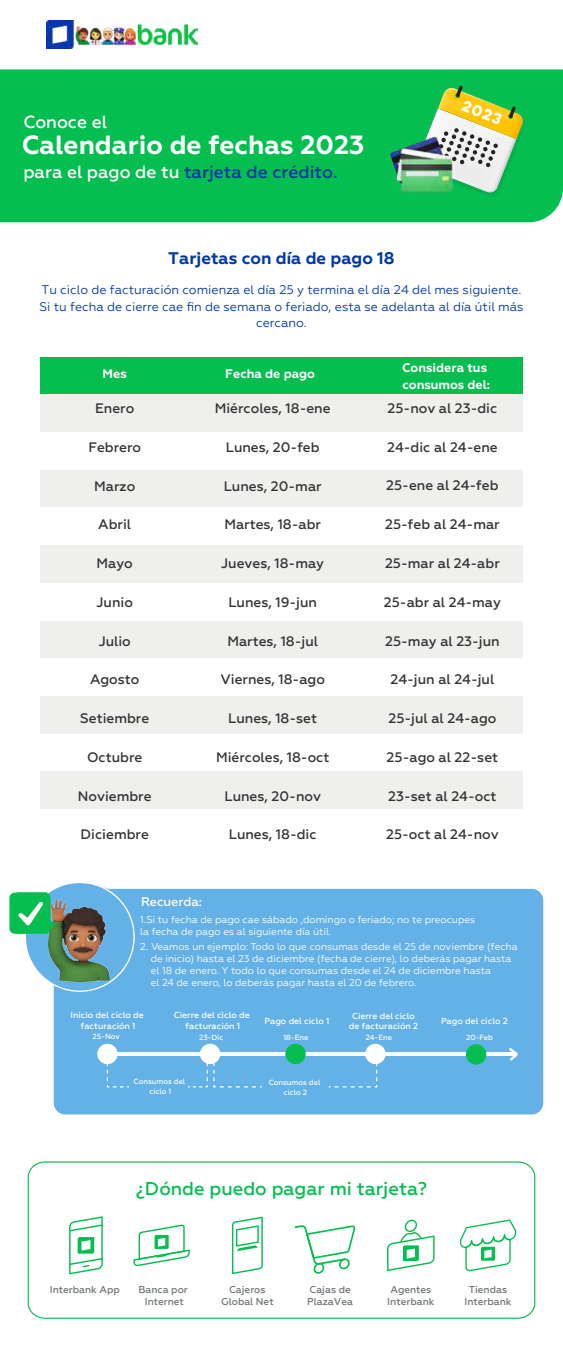
<style>
.page{position:relative;width:563px;height:1360px;background:#fff}
.page>*{position:absolute;margin:0;border:0;box-sizing:border-box;transform-origin:0 0}
.t1{font:700 26.25px "Geometria";color:#fff}
.t2{font:500 18.5px "Geometria";color:#04be50}
.t3{font:500 17.5px "Geometria";color:#0034a0}
.t4{font:500 17.5px "Geometria";color:#fff}
.t5{font:700 16.88px "Geometria";color:#0039a6}
.t6{font:500 13.75px "Geometria";color:#333}
.t7{font:12.5px/16.2px "Geometria";color:#0039a6;text-align:center}
.t8{font:700 12.5px/16.2px "Geometria";color:#fff}
.t9{font:500 12.5px "Geometria";color:#fff}
.t10{font:10px/12px "Geometria";color:#fff}
.t11{font:500 10px/12px "Geometria";color:#6f7578;text-align:center}
.t12{font:500 8.75px/10.5px "Geometria";color:#fff;text-align:center}
.t13{font:500 7.5px/10px "Geometria";color:#fff;text-align:center}
.s1{color:#fff}
</style>
<div class="page">
<img style="left:47px;top:21px;width:150px;height:28px">
<div style="left:40px;top:357px;width:161px;height:37px;background:#04be50"></div>
<div style="left:201px;top:357px;width:161px;height:37px;background:#04be50"></div>
<div style="left:362px;top:357px;width:160px;height:37px;background:#04be50"></div>
<div style="left:40px;top:394px;width:161px;height:38px;background:#efefed"></div>
<div style="left:201px;top:394px;width:161px;height:38px;background:#efefed"></div>
<div style="left:362px;top:394px;width:160px;height:38px;background:#efefed"></div>
<div style="left:40px;top:470px;width:161px;height:37px;background:#efefed"></div>
<div style="left:201px;top:470px;width:161px;height:37px;background:#efefed"></div>
<div style="left:362px;top:470px;width:160px;height:37px;background:#efefed"></div>
<div style="left:40px;top:545px;width:161px;height:38px;background:#efefed"></div>
<div style="left:201px;top:545px;width:161px;height:38px;background:#efefed"></div>
<div style="left:362px;top:545px;width:160px;height:38px;background:#efefed"></div>
<div style="left:40px;top:620px;width:161px;height:38px;background:#efefed"></div>
<div style="left:201px;top:620px;width:161px;height:38px;background:#efefed"></div>
<div style="left:362px;top:620px;width:160px;height:38px;background:#efefed"></div>
<div style="left:40px;top:696px;width:161px;height:37px;background:#efefed"></div>
<div style="left:201px;top:696px;width:161px;height:37px;background:#efefed"></div>
<div style="left:362px;top:696px;width:160px;height:37px;background:#efefed"></div>
<div style="left:40px;top:771px;width:161px;height:38px;background:#efefed"></div>
<div style="left:201px;top:771px;width:161px;height:38px;background:#efefed"></div>
<div style="left:362px;top:771px;width:160px;height:38px;background:#efefed"></div>
<svg style="left:27px;top:1161px;width:508px;height:158px"></svg>
<svg style="left:232px;top:1216px;width:31px;height:57px"></svg>
<svg style="left:69px;top:1216px;width:34px;height:58px"></svg>
<svg style="left:460px;top:1219px;width:56px;height:52px"></svg>
<svg style="left:133px;top:1224px;width:57px;height:41px"></svg>
<svg style="left:294px;top:1224px;width:61px;height:49px"></svg>
<svg style="left:387px;top:1219px;width:47px;height:51px"></svg>
<div style="left:0;top:69px;width:562px;height:153px;background:#04be50"></div>
<svg style="left:416px;top:85px;width:111px;height:114px"></svg>
<img style="left:388px;top:135px;width:68px;height:68px">
<div style="left:54px;top:888px;width:489px;height:226px;background:#64b1e7;border-radius:11px"></div>
<div style="left:25px;top:882px;width:109px;height:109px;background:#64b1e7;border-radius:50%"></div>
<img style="left:48px;top:899px;width:61px;height:82px">
<div style="left:9px;top:892px;width:42px;height:41px;background:#04be50;border-radius:5px"></div>
<svg style="left:18px;top:901px;width:41px;height:27px"></svg>
<hr style="left:111px;top:1052px;width:404px;height:3px;background:#fff">
<div style="left:97px;top:1043px;width:21px;height:21px;background:#fff;border-radius:50%"></div>
<div style="left:200px;top:1043px;width:20px;height:21px;background:#fff;border-radius:50%"></div>
<div style="left:285px;top:1043px;width:20px;height:21px;background:#06be50;border-radius:50%"></div>
<div style="left:365px;top:1043px;width:20px;height:21px;background:#fff;border-radius:50%"></div>
<div style="left:466px;top:1044px;width:20px;height:20px;background:#06be50;border-radius:50%"></div>
<svg style="left:106px;top:1056px;width:23px;height:32px"></svg>
<svg style="left:188px;top:1056px;width:74px;height:32px"></svg>
<svg style="left:328px;top:1056px;width:50px;height:32px"></svg>
<svg style="left:506px;top:1048px;width:12px;height:13px"></svg>
<p class="t4" style="left:23px;top:111px;width:85px">Conoce el</p>
<h1 class="t1" style="left:22px;top:129px;width:344px">Calendario de fechas 2023</h1>
<p class="t3" style="left:23px;top:162px;width:315px"><span class="s1">para el pago de tu</span> tarjeta de crédito.</p>
<p class="t5" style="left:168px;top:248px;width:228px">Tarjetas con día de pago 18</p>
<p class="t7" style="left:39px;top:282px;width:485px">Tu ciclo de facturación comienza el día 25 y termina el día 24 del mes siguiente.<br>Si tu fecha de cierre cae fin de semana o feriado, esta se adelanta al día útil más cercano.</p>
<p class="t8" style="left:103px;top:365px;width:26px">Mes</p>
<p class="t8" style="left:225px;top:366px;width:91px">Fecha de pago</p>
<p class="t8" style="left:402px;top:360px;width:89px">Considera tus consumos del:</p>
<p class="t6" style="left:95px;top:400px;width:41px">Enero</p>
<p class="t6" style="left:88px;top:439px;width:54px">Febrero</p>
<p class="t6" style="left:94px;top:477px;width:42px">Marzo</p>
<p class="t6" style="left:98px;top:516px;width:34px">Abril</p>
<p class="t6" style="left:96px;top:555px;width:38px">Mayo</p>
<p class="t6" style="left:96px;top:594px;width:38px">Junio</p>
<p class="t6" style="left:99px;top:632px;width:34px">Julio</p>
<p class="t6" style="left:90px;top:671px;width:51px">Agosto</p>
<p class="t6" style="left:80px;top:710px;width:71px">Setiembre</p>
<p class="t6" style="left:87px;top:749px;width:57px">Octubre</p>
<p class="t6" style="left:78px;top:787px;width:75px">Noviembre</p>
<p class="t6" style="left:81px;top:826px;width:70px">Diciembre</p>
<p class="t6" style="left:387px;top:400px;width:111px">25-nov al 23-dic</p>
<p class="t6" style="left:387px;top:439px;width:112px">24-dic al 24-ene</p>
<p class="t6" style="left:386px;top:477px;width:114px">25-ene al 24-feb</p>
<p class="t6" style="left:385px;top:516px;width:116px">25-feb al 24-mar</p>
<p class="t6" style="left:385px;top:555px;width:116px">25-mar al 24-abr</p>
<p class="t6" style="left:384px;top:594px;width:119px">25-abr al 24-may</p>
<p class="t6" style="left:385px;top:632px;width:116px">25-may al 23-jun</p>
<p class="t6" style="left:390px;top:671px;width:105px">24-jun al 24-jul</p>
<p class="t6" style="left:388px;top:710px;width:109px">25-jul al 24-ago</p>
<p class="t6" style="left:386px;top:749px;width:113px">25-ago al 22-set</p>
<p class="t6" style="left:388px;top:787px;width:110px">23-set al 24-oct</p>
<p class="t6" style="left:386px;top:826px;width:114px">25-oct al 24-nov</p>
<p class="t6" style="left:215px;top:400px;width:117px">Miércoles, 18-ene</p>
<p class="t6" style="left:226px;top:439px;width:95px">Lunes, 20-feb</p>
<p class="t6" style="left:224px;top:477px;width:99px">Lunes, 20-mar</p>
<p class="t6" style="left:224px;top:516px;width:98px">Martes, 18-abr</p>
<p class="t6" style="left:221px;top:555px;width:104px">Jueves, 18-may</p>
<p class="t6" style="left:228px;top:594px;width:90px">Lunes, 19-jun</p>
<p class="t6" style="left:227px;top:632px;width:92px">Martes, 18-jul</p>
<p class="t6" style="left:220px;top:671px;width:106px">Viernes, 18-ago</p>
<p class="t6" style="left:228px;top:710px;width:90px">Lunes, 18-set</p>
<p class="t6" style="left:216px;top:749px;width:115px">Miércoles, 18-oct</p>
<p class="t6" style="left:224px;top:787px;width:98px">Lunes, 20-nov</p>
<p class="t6" style="left:229px;top:826px;width:89px">Lunes, 18-dic</p>
<p class="t9" style="left:141px;top:894px;width:62px">Recuerda:</p>
<p class="t10" style="left:140px;top:913px;width:336px">1.Si tu fecha de pago cae sábado ,domingo o feriado; no te preocupes la fecha de pago es al siguiente día útil.</p>
<p class="t10" style="left:151px;top:940px;width:368px;text-indent:-11px">2. Veamos un ejemplo: Todo lo que consumas desde el 25 de noviembre (fecha de inicio) hasta el 23 de diciembre (fecha de cierre), lo deberás pagar hasta el 18 de enero. Y todo lo que consumas desde el 24 de diciembre hasta<br>el 24 de enero, lo deberás pagar hasta el 20 de febrero.</p>
<p class="t12" style="left:70px;top:1010px;width:75px">Inicio del ciclo de facturación 1</p>
<p class="t12" style="left:174px;top:1010px;width:77px">Cierre del ciclo de facturación 1</p>
<p class="t12" style="left:349px;top:1010px;width:71px">Cierre del ciclo de facturación 2</p>
<p class="t12" style="left:264px;top:1015px;width:66px">Pago del ciclo 1</p>
<p class="t12" style="left:441px;top:1015px;width:68px">Pago del ciclo 2</p>
<p class="t13" style="left:93px;top:1031px;width:29px">25-Nov</p>
<p class="t13" style="left:199px;top:1032px;width:26px">23-Dic</p>
<p class="t13" style="left:283px;top:1032px;width:27px">18-Ene</p>
<p class="t13" style="left:365px;top:1032px;width:28px">24-Ene</p>
<p class="t13" style="left:466px;top:1032px;width:28px">20-Feb</p>
<p class="t13" style="left:133px;top:1076px;width:53px">Consumos del ciclo 1</p>
<p class="t13" style="left:268px;top:1077px;width:53px">Consumos del ciclo 2</p>
<h2 class="t2" style="left:136px;top:1177px;width:292px">¿Dónde puedo pagar mi tarjeta?</h2>
<p class="t11" style="left:50px;top:1283px;width:71px">Interbank App</p>
<p class="t11" style="left:138px;top:1283px;width:51px">Banca por<br>Internet</p>
<p class="t11" style="left:221px;top:1283px;width:54px">Cajeros<br>Global Net</p>
<p class="t11" style="left:464px;top:1283px;width:49px">Tiendas<br>Interbank</p>
<p class="t11" style="left:307px;top:1283px;width:47px;text-align:left">Cajas de<br>PlazaVea</p>
<p class="t11" style="left:387px;top:1283px;width:49px">Agentes<br>Interbank</p>
</div>
